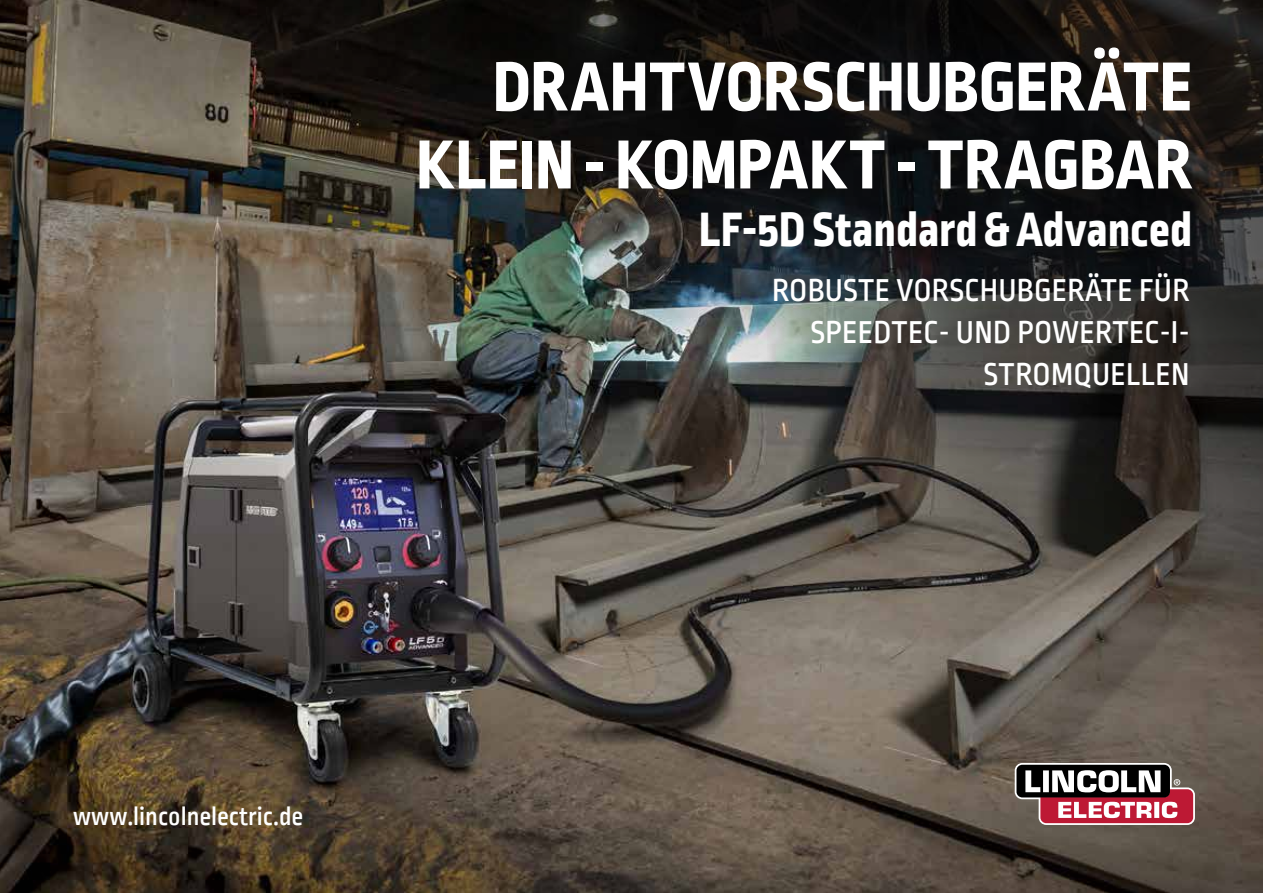
<style>
.page{position:relative;width:1263px;height:893px;background:#fff}
.page>*{position:absolute;margin:0;border:0;box-sizing:border-box;transform-origin:0 0}
.t1{font:800 73.2px/78px "Ropa Sans Pro";letter-spacing:.005em;color:#fff;text-align:right;scale:.96 1}
.t2{font:800 50.85px "Ropa Sans Pro";letter-spacing:.01em;color:#fff;scale:.96 1}
.t3{font:500 33.45px/42px "Ropa Sans Pro";letter-spacing:.01em;color:#fff;text-align:right;scale:.96 1}
.t4{font:500 27px "Ropa Sans PTT";color:#fff}
</style>
<div class="page">
<img style="left:0;top:0;width:73px;height:893px">
<img style="left:73px;top:0;width:1190px;height:893px">
<svg style="left:1015px;top:763px;width:180px;height:62px"></svg>
<h1 class="t1" style="left:416px;top:51px;width:809px">DRAHTVORSCHUBGERÄTE<br>KLEIN - KOMPAKT - TRAGBAR</h1>
<h2 class="t2" style="left:699px;top:200px;width:515px">LF-5D Standard &amp; Advanced</h2>
<p class="t3" style="left:772px;top:271px;width:436px">ROBUSTE VORSCHUBGERÄTE FÜR<br>SPEEDTEC- UND POWERTEC-I-<br>STROMQUELLEN</p>
<p class="t4" style="left:73px;top:801px;width:232px">www.lincolnelectric.de</p>
</div>
